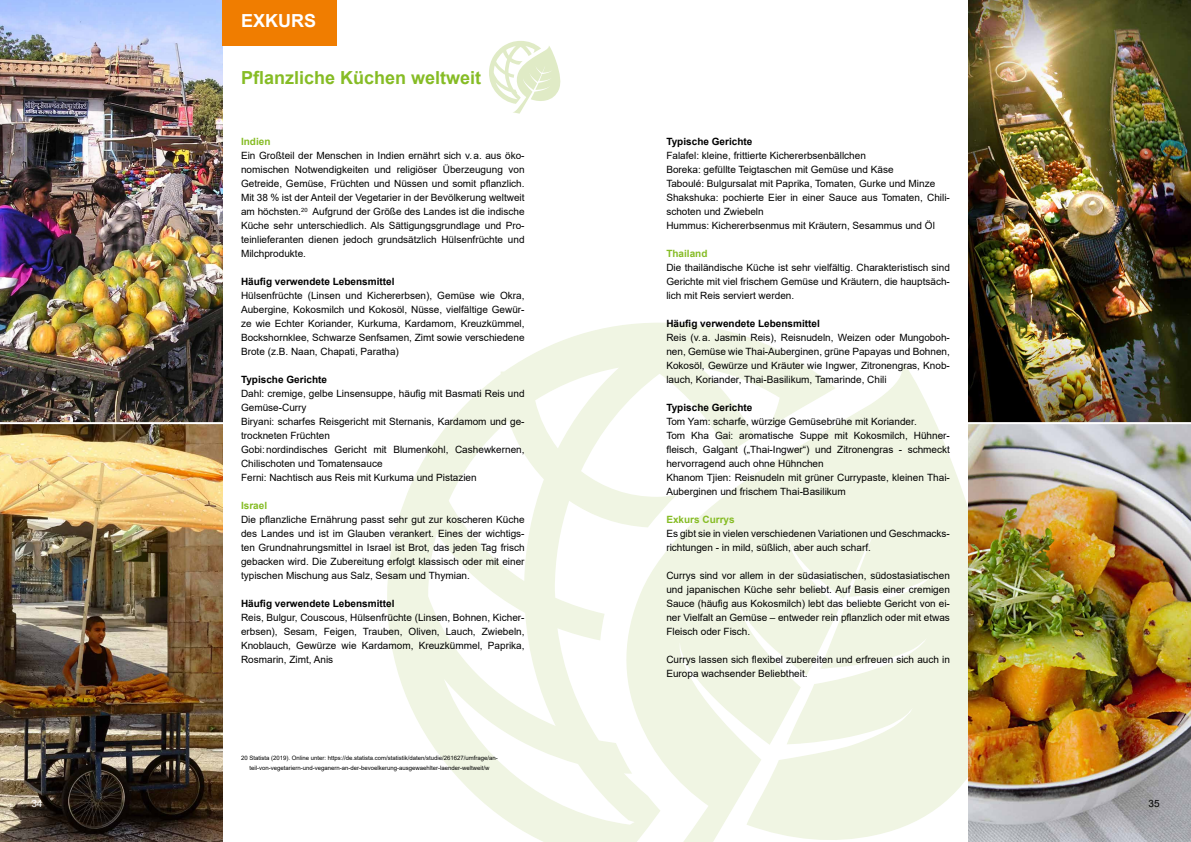
<style>
.page{position:relative;width:1191px;height:842px;background:#fff}
.page>*{position:absolute;margin:0;border:0;box-sizing:border-box;transform-origin:0 0}
.t1{font:700 18px "Arial";color:#86bc25}
.t2{font:700 18px "Arial";color:#fff}
.t3{font:10px/14px "Arial";color:#000;text-align:justify}
.t4{font:700 10px "Arial";color:#000}
.t5{font:700 10px "Arial";color:#86bc25}
.t6{font:10px "Arial";color:#fff}
.t7{font:6px/10px "Arial";color:#000;text-align:center}
</style>
<div class="page">
<svg style="left:387px;top:323px;width:582px;height:519px;fill:#f0f5e3"></svg>
<img style="left:969px;top:0;width:222px;height:842px">
<hr style="left:956px;top:422px;width:235px;height:2px;background:#fff">
<svg style="left:489px;top:41px;width:72px;height:73px"></svg>
<img style="left:0;top:0;width:222px;height:842px">
<hr style="left:0;top:422px;width:232px;height:2px;background:#fff">
<div style="left:222px;top:0;width:114px;height:45px;background:#f07d00"></div>
<p class="t6" style="left:31px;top:796px;width:13px">34</p>
<h1 class="t2" style="left:241px;top:8px;width:77px">EXKURS</h1>
<h1 class="t1" style="left:241px;top:65px;width:242px">Pflanzliche Küchen weltweit</h1>
<p class="t5" style="left:241px;top:135px;width:31px">Indien</p>
<p class="t3" style="left:241px;top:149px;width:285px">Ein Großteil der Menschen in Indien ernährt sich v.a. aus öko&shy;nomischen Notwendigkeiten und religiöser Überzeugung von Getreide, Gemüse, Früchten und Nüssen und somit pflanzlich.<br>Mit 38 % ist der Anteil der Vegetarier in der Bevölkerung weltweit am höchsten.<sup>20</sup> Aufgrund der Größe des Landes ist die indische Küche sehr unterschiedlich. Als Sättigungsgrundlage und Pro&shy;teinlieferanten dienen jedoch grundsätzlich Hülsenfrüchte und Milchprodukte.</p>
<p class="t4" style="left:241px;top:275px;width:155px">Häufig verwendete Lebensmittel</p>
<p class="t3" style="left:241px;top:289px;width:285px">Hülsenfrüchte (Linsen und Kichererbsen), Gemüse wie Okra, Aubergine, Kokosmilch und Kokosöl, Nüsse, vielfältige Gewür&shy;ze wie Echter Koriander, Kurkuma, Kardamom, Kreuzkümmel, Bockshornklee, Schwarze Senfsamen, Zimt sowie verschiedene Brote (z.B. Naan, Chapati, Paratha)</p>
<p class="t4" style="left:241px;top:373px;width:87px">Typische Gerichte</p>
<p class="t3" style="left:241px;top:387px;width:285px;text-align:left">Dahl: cremige, gelbe Linsensuppe, häufig mit Basmati Reis und Gemüse-Curry<br>Biryani: scharfes Reisgericht mit Sternanis, Kardamom und ge&shy;trockneten Früchten<br>Gobi:nordindisches Gericht mit Blumenkohl, Cashewkernen, Chilischoten und Tomatensauce<br>Ferni: Nachtisch aus Reis mit Kurkuma und Pistazien</p>
<p class="t5" style="left:241px;top:499px;width:28px">Israel</p>
<p class="t3" style="left:241px;top:513px;width:285px">Die pflanzliche Ernährung passt sehr gut zur koscheren Küche des Landes und ist im Glauben verankert. Eines der wichtigs&shy;ten Grundnahrungsmittel in Israel ist Brot, das jeden Tag frisch gebacken wird. Die Zubereitung erfolgt klassisch oder mit einer typischen Mischung aus Salz, Sesam und Thymian.</p>
<p class="t4" style="left:241px;top:597px;width:155px">Häufig verwendete Lebensmittel</p>
<p class="t3" style="left:241px;top:611px;width:285px">Reis, Bulgur, Couscous, Hülsenfrüchte (Linsen, Bohnen, Kicher&shy;erbsen), Sesam, Feigen, Trauben, Oliven, Lauch, Zwiebeln, Knoblauch, Gewürze wie Kardamom, Kreuzkümmel, Paprika, Rosmarin, Zimt, Anis</p>
<p class="t7" style="left:241px;top:753px;width:258px">20 Statista (2019). Online unter: https://de.statista.com/statistik/daten/studie/261627/umfrage/an&shy;teil-von-vegetariern-und-veganern-an-der-bevoelkerung-ausgewaehlter-laender-weltweit/w</p>
<p class="t4" style="left:666px;top:134px;width:87px">Typische Gerichte</p>
<p class="t3" style="left:666px;top:148px;width:285px;text-align:left">Falafel: kleine, frittierte Kichererbsenbällchen<br>Boreka: gefüllte Teigtaschen mit Gemüse und Käse<br>Taboulé: Bulgursalat mit Paprika, Tomaten, Gurke und Minze Shakshuka: pochierte Eier in einer Sauce aus Tomaten, Chili&shy;schoten und Zwiebeln<br>Hummus: Kichererbsenmus mit Kräutern, Sesammus und Öl</p>
<p class="t5" style="left:666px;top:246px;width:43px">Thailand</p>
<p class="t3" style="left:666px;top:260px;width:285px">Die thailändische Küche ist sehr vielfältig. Charakteristisch sind Gerichte mit viel frischem Gemüse und Kräutern, die hauptsäch&shy;lich mit Reis serviert werden.</p>
<p class="t4" style="left:666px;top:316px;width:155px">Häufig verwendete Lebensmittel</p>
<p class="t3" style="left:666px;top:330px;width:285px">Reis (v.a. Jasmin Reis), Reisnudeln, Weizen oder Mungoboh&shy;nen, Gemüse wie Thai-Auberginen, grüne Papayas und Bohnen, Kokosöl, Gewürze und Kräuter wie Ingwer, Zitronengras, Knob&shy;lauch, Koriander, Thai-Basilikum, Tamarinde, Chili</p>
<p class="t4" style="left:666px;top:400px;width:87px">Typische Gerichte</p>
<p class="t3" style="left:666px;top:414px;width:285px;text-align:left">Tom Yam: scharfe, würzige Gemüsebrühe mit Koriander.<br>Tom Kha Gai: aromatische Suppe mit Kokosmilch, Hühner&shy;fleisch, Galgant („Thai-Ingwer“) und Zitronengras - schmeckt hervorragend auch ohne Hühnchen<br>Khanom Tjien: Reisnudeln mit grüner Currypaste, kleinen Thai-Auberginen und frischem Thai-Basilikum</p>
<p class="t5" style="left:666px;top:512px;width:70px">Exkurs Currys</p>
<p class="t3" style="left:666px;top:526px;width:285px">Es gibt sie in vielen verschiedenen Variationen und Geschmacks&shy;richtungen - in mild, süßlich, aber auch scharf.</p>
<p class="t3" style="left:666px;top:568px;width:285px">Currys sind vor allem in der südasiatischen, südostasiatischen und japanischen Küche sehr beliebt. Auf Basis einer cremigen Sauce (häufig aus Kokosmilch) lebt das beliebte Gericht von ei&shy;ner Vielfalt an Gemüse – entweder rein pflanzlich oder mit etwas Fleisch oder Fisch.</p>
<p class="t3" style="left:666px;top:652px;width:285px">Currys lassen sich flexibel zubereiten und erfreuen sich auch in<br>Europa wachsender Beliebtheit.</p>
<p class="t3" style="left:1148px;top:796px;width:13px">35</p>
</div>
